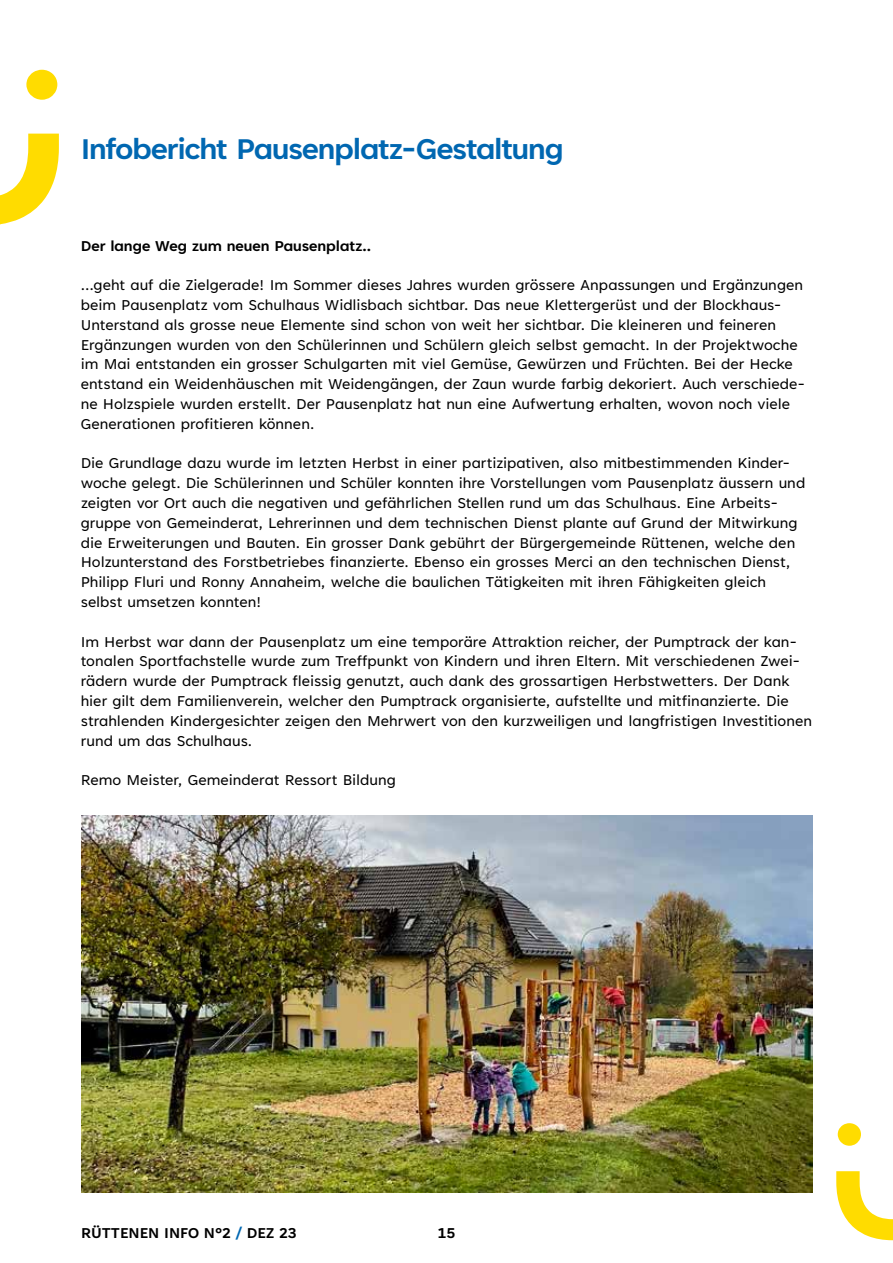
<style>
.page{position:relative;width:893px;height:1263px;background:#fff}
.page>*{position:absolute;margin:0;border:0;box-sizing:border-box;transform-origin:0 0}
.t1{font:700 33px "Tenorite";letter-spacing:-.03em;color:#0067b1}
.t2{font:16.5px/19.8px "Tenorite";color:#000}
.t3{font:700 16.5px "Tenorite";color:#000}
.s1{color:#0067b1}
</style>
<div class="page">
<svg style="left:0;top:70px;width:59px;height:154px"></svg>
<svg style="left:836px;top:1123px;width:57px;height:117px"></svg>
<img style="left:81px;top:816px;width:732px;height:377px">
<h1 class="t1" style="left:81px;top:132px;width:484px">Infobericht Pausenplatz-Gestaltung</h1>
<p class="t3" style="left:81px;top:237px;width:292px">Der lange Weg zum neuen Pausenplatz..</p>
<p class="t2" style="left:81px;top:276px;width:726px">…geht auf die Zielgerade! Im Sommer dieses Jahres wurden grössere Anpassungen und Ergänzungen beim Pausenplatz vom Schulhaus Widlisbach sichtbar. Das neue Klettergerüst und der Blockhaus-Unterstand als grosse neue Elemente sind schon von weit her sichtbar. Die kleineren und feineren Ergänzungen wurden von den Schülerinnen und Schülern gleich selbst gemacht. In der Projektwoche im Mai entstanden ein grosser Schulgarten mit viel Gemüse, Gewürzen und Früchten. Bei der Hecke entstand ein Weidenhäuschen mit Weidengängen, der Zaun wurde farbig dekoriert. Auch verschiede&shy;ne Holzspiele wurden erstellt. Der Pausenplatz hat nun eine Aufwertung erhalten, wovon noch viele Generationen profitieren können.</p>
<p class="t2" style="left:81px;top:454px;width:726px">Die Grundlage dazu wurde im letzten Herbst in einer partizipativen, also mitbestimmenden Kinder&shy;woche gelegt. Die Schülerinnen und Schüler konnten ihre Vorstellungen vom Pausenplatz äussern und zeigten vor Ort auch die negativen und gefährlichen Stellen rund um das Schulhaus. Eine Arbeits&shy;gruppe von Gemeinderat, Lehrerinnen und dem technischen Dienst plante auf Grund der Mitwirkung die Erweiterungen und Bauten. Ein grosser Dank gebührt der Bürgergemeinde Rüttenen, welche den Holzunterstand des Forstbetriebes finanzierte. Ebenso ein grosses Merci an den technischen Dienst, Philipp Fluri und Ronny Annaheim, welche die baulichen Tätigkeiten mit ihren Fähigkeiten gleich selbst umsetzen konnten!</p>
<p class="t2" style="left:81px;top:633px;width:733px">Im Herbst war dann der Pausenplatz um eine temporäre Attraktion reicher, der Pumptrack der kan&shy;tonalen Sportfachstelle wurde zum Treffpunkt von Kindern und ihren Eltern. Mit verschiedenen Zwei&shy;rädern wurde der Pumptrack fleissig genutzt, auch dank des grossartigen Herbstwetters. Der Dank hier gilt dem Familienverein, welcher den Pumptrack organisierte, aufstellte und mitfinanzierte. Die strahlenden Kindergesichter zeigen den Mehrwert von den kurzweiligen und langfristigen Investitionen rund um das Schulhaus.</p>
<p class="t2" style="left:81px;top:771px;width:316px">Remo Meister, Gemeinderat Ressort Bildung</p>
<p class="t3" style="left:81px;top:1224px;width:217px">RÜTTENEN INFO N°2 <span class="s1">/</span> DEZ 23</p>
<p class="t3" style="left:438px;top:1224px;width:19px">15</p>
</div>
